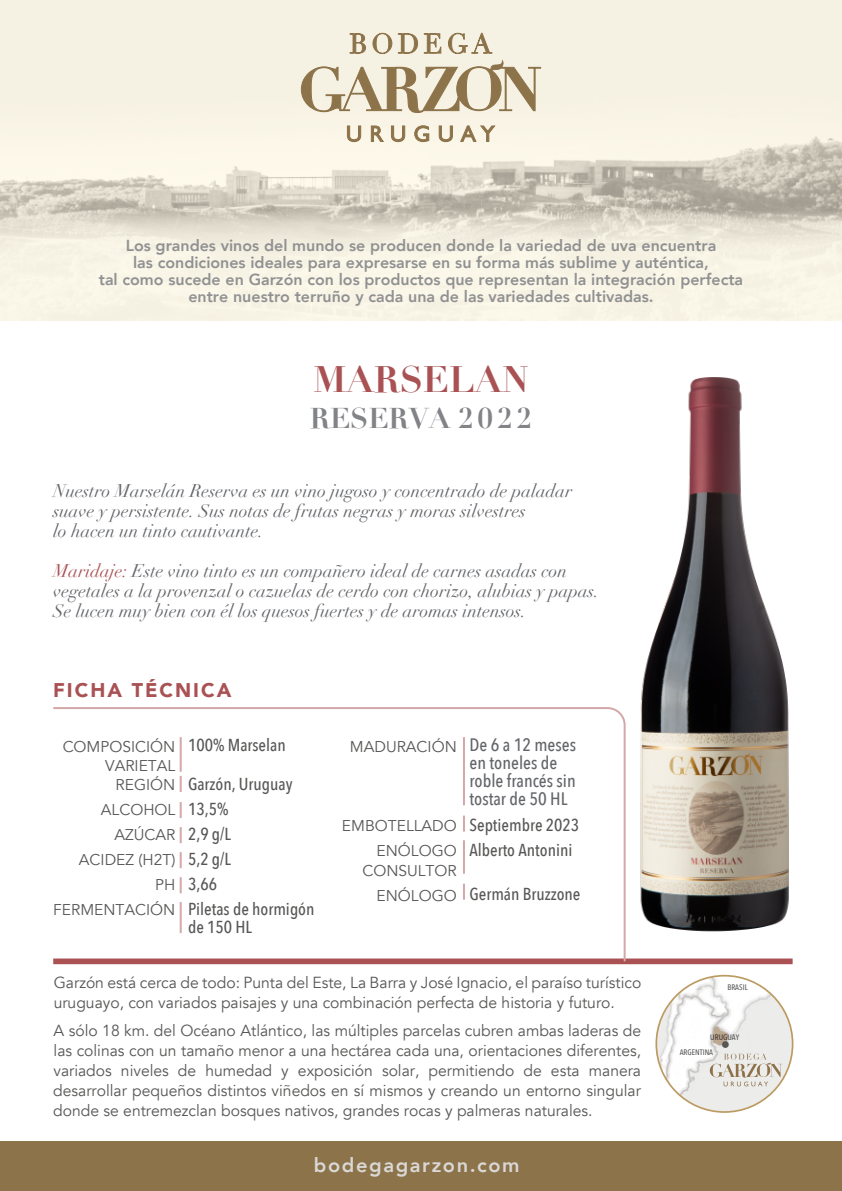
<style>
.page{position:relative;width:842px;height:1191px;background:#fff}
.page>*{position:absolute;margin:0;border:0;box-sizing:border-box;transform-origin:0 0}
.t1{font:700 36px "Didot";color:#a95153}
.t2{font:700 28px "Didot";color:#828387}
.t3{font:800 20px "Avenir";letter-spacing:.08em;color:#d9d8d6}
.t4{font:900 19.8px "Avenir";letter-spacing:.1em;color:#a95153}
.t5{font:italic 18px/20px "Didot";color:#636569}
.t6{font:500 18px/18px "Avenir Next Condensed";color:#636569}
.t7{font:500 17.4px/25px "Avenir Next Condensed";color:#575756}
.t8{font:16px/20px "Avenir";color:#575756}
.t9{font:800 16px/17px "Avenir";color:#828387;text-align:center}
.t10{font:15.6px/25px "Avenir";color:#575756;text-align:right}
.t11{font:500 8px "Avenir Next Condensed";color:#575756}
.s1{color:#a95153}
</style>
<div class="page">
<img style="left:531px;top:320px;width:311px;height:612px">
<div style="left:0;top:1141px;width:842px;height:50px;background:#8d734a"></div>
<div style="left:53px;top:958px;width:740px;height:6px;background:#a95153"></div>
<img style="left:656px;top:975px;width:137px;height:137px;border-radius:68px">
<svg style="left:713px;top:1026px;width:15px;height:19px"></svg>
<svg style="left:710px;top:1053px;width:72px;height:33px;background:#dbd6cd"></svg>
<div style="left:722px;top:1041px;width:7px;height:7px;background:#575756;border-radius:50%"></div>
<img style="left:0;top:0;width:842px;height:210px">
<svg style="left:0;top:210px;width:842px;height:110px;background:#f1edde"></svg>
<svg style="left:301px;top:33px;width:240px;height:109px;background:#dcd2bd"></svg>
<svg style="left:53px;top:706px;width:574px;height:257px"></svg>
<p class="t9" style="left:99px;top:237px;width:646px">Los grandes vinos del mundo se producen donde la variedad de uva encuentra<br>las condiciones ideales para expresarse en su forma más sublime y auténtica,<br>tal como sucede en Garzón con los productos que representan la integración perfecta entre nuestro terruño y cada una de las variedades cultivadas.</p>
<h1 class="t1" style="left:313px;top:357px;width:217px">MARSELAN</h1>
<h2 class="t2" style="left:310px;top:401px;width:224px">RESERVA 2022</h2>
<p class="t5" style="left:53px;top:481px;width:521px">Nuestro Marselán Reserva es un vino jugoso y concentrado de paladar suave y persistente. Sus notas de frutas negras y moras silvestres<br>lo hacen un tinto cautivante.</p>
<p class="t5" style="left:53px;top:561px;width:547px"><span class="s1">Maridaje:</span> Este vino tinto es un compañero ideal de carnes asadas con vegetales a la provenzal o cazuelas de cerdo con chorizo, alubias y papas.<br>Se lucen muy bien con él los quesos fuertes y de aromas intensos.</p>
<p class="t4" style="left:53px;top:672px;width:180px">FICHA TÉCNICA</p>
<p class="t10" style="left:63px;top:737px;width:114px;line-height:19.2px">COMPOSICIÓN<br>VARIETAL<br>REGIÓN</p>
<p class="t10" style="left:53px;top:797px;width:124px">ALCOHOL<br>AZÚCAR<br>ACIDEZ (H2T)<br>PH<br>FERMENTACIÓN</p>
<p class="t7" style="left:188px;top:732px;width:99px">100% Marselan</p>
<p class="t7" style="left:188px;top:771px;width:128px">Garzón, Uruguay<br>13,5%<br>2,9 g/L<br>5,2 g/L<br>3,66<br>Piletas de hormigón</p>
<p class="t7" style="left:188px;top:914px;width:66px">de 150 HL</p>
<p class="t10" style="left:350px;top:734px;width:108px">MADURACIÓN</p>
<p class="t10" style="left:342px;top:814px;width:116px">EMBOTELLADO<br>ENÓLOGO</p>
<p class="t10" style="left:362px;top:858px;width:96px">CONSULTOR<br>ENÓLOGO</p>
<p class="t6" style="left:469px;top:736px;width:108px">De 6 a 12 meses en toneles de roble francés sin tostar de 50 HL</p>
<p class="t7" style="left:469px;top:812px;width:111px">Septiembre 2023<br>Alberto Antonini</p>
<p class="t7" style="left:469px;top:882px;width:113px">Germán Bruzzone</p>
<p class="t8" style="left:54px;top:972px;width:589px">Garzón está cerca de todo: Punta del Este, La Barra y José Ignacio, el paraíso turístico uruguayo, con variados paisajes y una combinación perfecta de historia y futuro.</p>
<p class="t8" style="left:53px;top:1020px;width:589px;text-align:justify">A sólo 18 km. del Océano Atlántico, las múltiples parcelas cubren ambas laderas de las colinas con un tamaño menor a una hectárea cada una, orientaciones diferentes, variados niveles de humedad y exposición solar, permitiendo de esta manera desarrollar pequeños distintos viñedos en sí mismos y creando un entorno singular donde se entremezclan bosques nativos, grandes rocas y palmeras naturales.</p>
<p class="t3" style="left:314px;top:1150px;width:207px">bodegagarzon.com</p>
<p class="t11" style="left:727px;top:982px;width:22px">BRASIL</p>
<p class="t11" style="left:710px;top:1032px;width:31px">URUGUAY</p>
<p class="t11" style="left:680px;top:1047px;width:35px">ARGENTINA</p>
</div>
